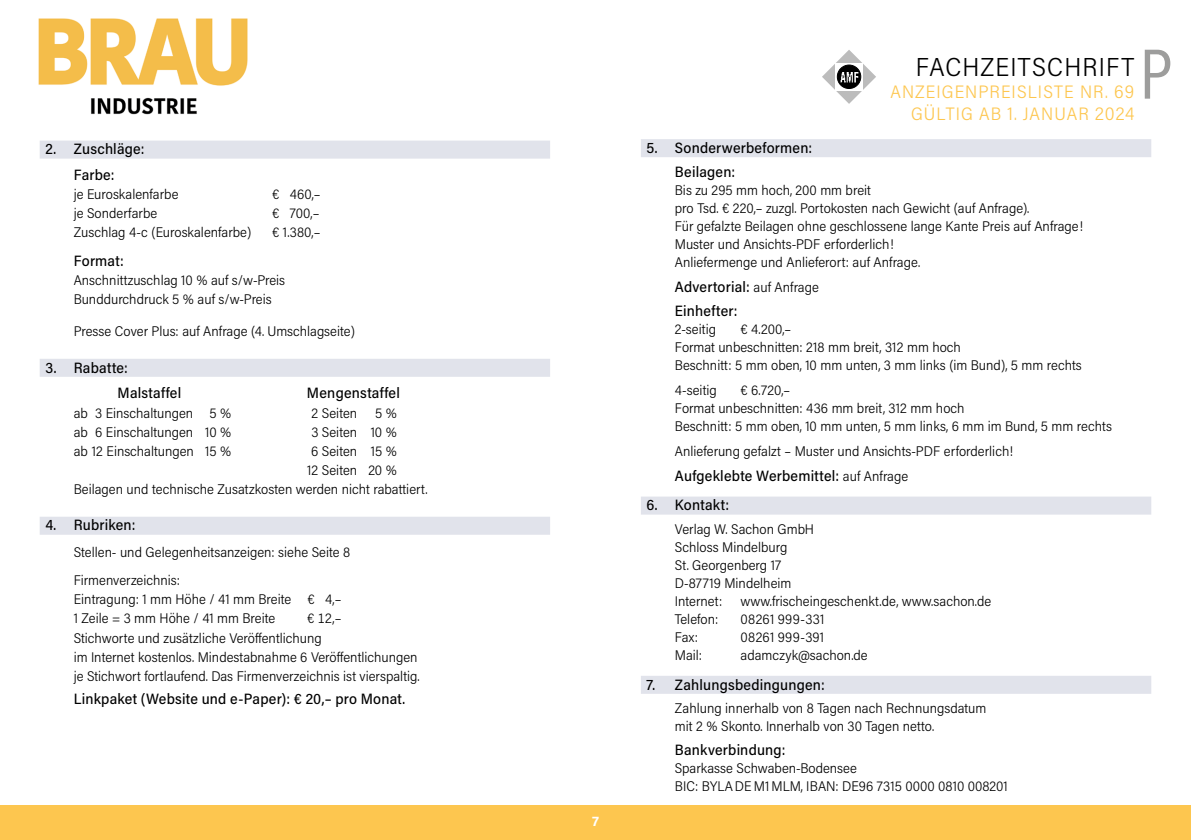
<style>
.page{position:relative;width:1191px;height:840px;background:#fff}
.page>*{position:absolute;margin:0;border:0;box-sizing:border-box;transform-origin:0 0}
.Zahlen{font:72px "Acumin Variable Concept";color:#9d9d9c}
.Text{font:26px "Acumin Variable Concept";letter-spacing:-.01em;color:#000}
.Text-2{font:18px/22px "Acumin Variable Concept";letter-spacing:.005em;color:#fdc64f;text-align:right}
.Text-3{font:15px "Acumin Variable Concept";letter-spacing:.015em;color:#000}
.Text-4{font:14px/18px "Acumin Variable Concept";letter-spacing:-.02em;color:#000}
.Text-5{font:14px "Acumin Variable Concept";letter-spacing:.005em;color:#000}
.t1{font:14px "Acumin Variable Concept";color:#fff}
.s1{font-size:14px}
</style>
<div class="page">
<div style="left:0;top:805px;width:1191px;height:34px;background:#fdc64f"></div>
<img style="left:38px;top:18px;width:210px;height:97px">
<svg style="left:822px;top:50px;width:54px;height:54px"></svg>
<svg style="left:835px;top:63px;width:28px;height:28px"></svg>
<img style="left:837px;top:65px;width:23px;height:23px;border-radius:12px">
<div style="left:837px;top:65px;width:24px;height:24px;border:1px solid #000;border-radius:50%"></div>
<div style="left:40px;top:140px;width:510px;height:18px;background:#e1e3eb"></div>
<div style="left:40px;top:358px;width:510px;height:18px;background:#e1e3eb"></div>
<div style="left:40px;top:516px;width:510px;height:18px;background:#e1e3eb"></div>
<div style="left:641px;top:139px;width:510px;height:18px;background:#e1e3eb"></div>
<div style="left:641px;top:496px;width:510px;height:18px;background:#e1e3eb"></div>
<div style="left:641px;top:675px;width:510px;height:18px;background:#e1e3eb"></div>
<p class="Text-3" style="left:45px;top:139px;width:100px">2. Zuschläge:</p>
<p class="Text-3" style="left:74px;top:165px;width:42px">Farbe:</p>
<p class="Text-4" style="left:74px;top:185px;width:106px">je Euroskalenfarbe</p>
<p class="Text-4" style="left:272px;top:185px;width:51px">€ 460,–</p>
<p class="Text-4" style="left:74px;top:204px;width:85px">je Sonderfarbe</p>
<p class="Text-4" style="left:272px;top:204px;width:49px">€ 700,–</p>
<p class="Text-4" style="left:74px;top:223px;width:179px">Zuschlag 4-c (Euroskalenfarbe)</p>
<p class="Text-4" style="left:272px;top:223px;width:50px">€ 1.380,–</p>
<p class="Text-3" style="left:74px;top:251px;width:51px">Format:</p>
<p class="Text-4" style="left:74px;top:270px;width:213px;line-height:19px">Anschnittzuschlag 10 % auf s/w-Preis<br>Bunddurchdruck 5 % auf s/w-Preis</p>
<p class="Text-4" style="left:74px;top:321px;width:283px">Presse Cover Plus: auf Anfrage (4. Umschlagseite)</p>
<p class="Text-3" style="left:45px;top:357px;width:84px">3. Rabatte:</p>
<p class="Text-3" style="left:117px;top:382px;width:65px">Malstaffel</p>
<p class="Text-3" style="left:307px;top:382px;width:94px">Mengenstaffel</p>
<p class="Text-4" style="left:74px;top:403px;width:160px">ab 3 Einschaltungen 5 %</p>
<p class="Text-4" style="left:311px;top:403px;width:88px">2 Seiten 5 %</p>
<p class="Text-4" style="left:74px;top:422px;width:160px">ab 6 Einschaltungen 10 %</p>
<p class="Text-4" style="left:311px;top:422px;width:88px">3 Seiten 10 %</p>
<p class="Text-4" style="left:74px;top:441px;width:160px">ab 12 Einschaltungen 15 %</p>
<p class="Text-4" style="left:311px;top:441px;width:88px">6 Seiten 15 %</p>
<p class="Text-4" style="left:307px;top:460px;width:92px">12 Seiten 20 %</p>
<p class="Text-4" style="left:74px;top:479px;width:356px">Beilagen und technische Zusatzkosten werden nicht rabattiert.</p>
<p class="Text-3" style="left:45px;top:514px;width:91px">4. Rubriken:</p>
<p class="Text-4" style="left:74px;top:542px;width:278px">Stellen- und Gelegenheitsanzeigen: siehe Seite 8</p>
<p class="Text-4" style="left:74px;top:570px;width:270px;line-height:19px">Firmenverzeichnis:<br>Eintragung: 1 mm Höhe / 41 mm Breite € 4,–<br>1 Zeile = 3 mm Höhe / 41 mm Breite</p>
<p class="Text-4" style="left:74px;top:608px;width:348px;line-height:19px;text-indent:233px">€ 12,–<br>Stichworte und zusätzliche Veröffentlichung<br>im Internet kostenlos. Mindestabnahme 6 Veröffentlichungen je Stichwort fortlaufend. Das Firmenverzeichnis ist vierspaltig.</p>
<p class="Text-3" style="left:74px;top:687px;width:333px">Linkpaket (Website und e-Paper): € 20,– pro Monat.</p>
<p class="t1" style="left:592px;top:811px;width:8px">7</p>
<p class="Text" style="left:916px;top:49px;width:221px">FACHZEITSCHRIFT</p>
<p class="Text-2" style="left:890px;top:80px;width:246px">ANZEIGENPREISLISTE NR. 69<br>GÜLTIG AB 1. JANUAR 2024</p>
<p class="Text-3" style="left:646px;top:137px;width:167px">5. Sonderwerbeformen:</p>
<p class="Text-3" style="left:675px;top:161px;width:62px">Beilagen:</p>
<p class="Text-4" style="left:675px;top:180px;width:410px">Bis zu 295 mm hoch, 200 mm breit<br>pro Tsd. € 220,– zuzgl. Portokosten nach Gewicht (auf Anfrage).<br>Für gefalzte Beilagen ohne geschlossene lange Kante Preis auf Anfrage!<br>Muster und Ansichts-PDF erforderlich!<br>Anliefermenge und Anlieferort: auf Anfrage.</p>
<p class="Text-3" style="left:675px;top:276px;width:146px">Advertorial: <span class="s1">auf Anfrage</span></p>
<p class="Text-3" style="left:675px;top:301px;width:64px">Einhefter:</p>
<p class="Text-4" style="left:675px;top:320px;width:43px">2-seitig</p>
<p class="Text-4" style="left:675px;top:320px;width:409px;text-indent:66px">€ 4.200,–<br>Format unbeschnitten: 218 mm breit, 312 mm hoch<br>Beschnitt: 5 mm oben, 10 mm unten, 3 mm links (im Bund), 5 mm rechts</p>
<p class="Text-4" style="left:675px;top:380px;width:44px">4-seitig</p>
<p class="Text-4" style="left:675px;top:380px;width:439px;text-indent:66px">€ 6.720,–<br>Format unbeschnitten: 436 mm breit, 312 mm hoch<br>Beschnitt: 5 mm oben, 10 mm unten, 5 mm links, 6 mm im Bund, 5 mm rechts</p>
<p class="Text-4" style="left:675px;top:441px;width:340px">Anlieferung gefalzt – Muster und Ansichts-PDF erforderlich!</p>
<p class="Text-3" style="left:675px;top:465px;width:235px">Aufgeklebte Werbemittel: <span class="s1">auf Anfrage</span></p>
<p class="Text-3" style="left:646px;top:494px;width:84px">6. Kontakt:</p>
<p class="Text-4" style="left:675px;top:519px;width:142px">Verlag W. Sachon GmbH<br>Schloss Mindelburg<br>St. Georgenberg 17<br>D-87719 Mindelheim<br>Internet:</p>
<p class="Text-4" style="left:740px;top:591px;width:252px">www.frischeingeschenkt.de, www.sachon.de</p>
<p class="Text-4" style="left:675px;top:609px;width:45px">Telefon:</p>
<p class="Text-5" style="left:740px;top:609px;width:86px">08261 999-331</p>
<p class="Text-4" style="left:675px;top:627px;width:24px">Fax:</p>
<p class="Text-5" style="left:740px;top:627px;width:85px">08261 999-391</p>
<p class="Text-4" style="left:675px;top:645px;width:29px">Mail:</p>
<p class="Text-4" style="left:740px;top:645px;width:129px">adamczyk@sachon.de</p>
<p class="Text-3" style="left:646px;top:673px;width:179px">7. Zahlungsbedingungen:</p>
<p class="Text-4" style="left:675px;top:698px;width:314px">Zahlung innerhalb von 8 Tagen nach Rechnungsdatum mit 2 % Skonto. Innerhalb von 30 Tagen netto.</p>
<p class="Text-3" style="left:675px;top:739px;width:112px">Bankverbindung:</p>
<p class="Text-4" style="left:675px;top:758px;width:335px">Sparkasse Schwaben-Bodensee<br>BIC: BYLADEM1MLM, IBAN: DE96 7315 0000 0810 008201</p>
<p class="Zahlen" style="left:1140px;top:24px;width:46px">P</p>
</div>
